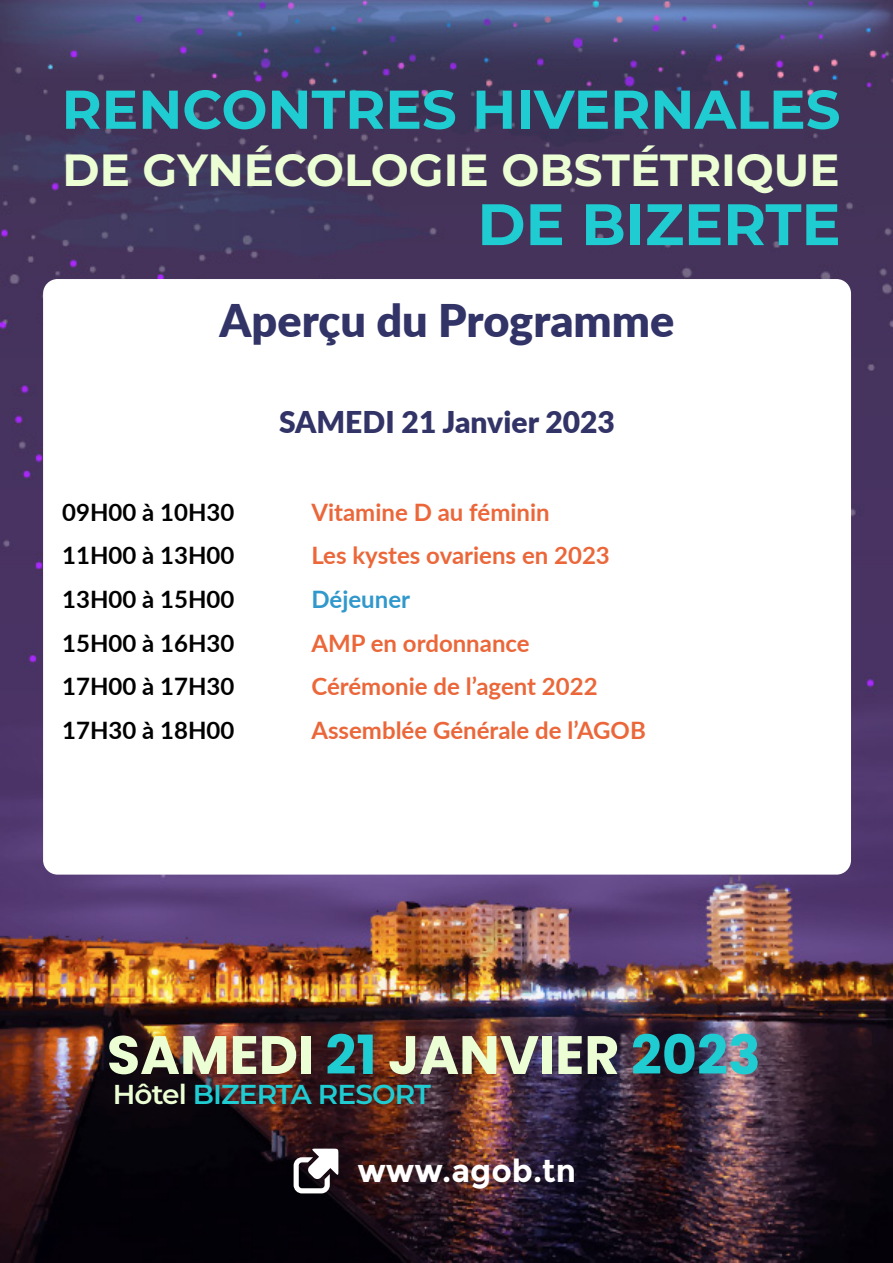
<style>
.page{position:relative;width:893px;height:1263px;background:#fff}
.page>*{position:absolute;margin:0;border:0;box-sizing:border-box;transform-origin:0 0}
.t1{font:700 58.35px "Montserrat";color:#1fccd2}
.t2{font:700 54.45px "Montserrat";color:#1fccd2}
.t3{font:700 54px "Poppins";color:#ecffd4}
.t4{font:700 45px "Montserrat";color:#ecffd4}
.t5{font:900 45px "Lato";color:#323366}
.t6{font:700 31.65px "Montserrat";color:#fff}
.t7{font:900 30px "Lato";color:#323366}
.t8{font:600 27.3px "Montserrat";letter-spacing:-.03em;color:#1fccd2}
.t9{font:700 24px "Lato";color:#eb673a}
.t10{font:700 24px "Lato";color:#010000}
.t11{font:700 24px "Lato";color:#3198cc}
.s1{color:#1fccd2}
.s2{color:#ecffd4}
</style>
<div class="page">
<img style="left:0;top:0;width:893px;height:1263px">
<div style="left:43px;top:279px;width:808px;height:596px;background:#fff;border-radius:14px"></div>
<svg style="left:294px;top:1148px;width:44px;height:45px"></svg>
<h2 class="t2" style="left:62px;top:70px;width:780px">RENCONTRES HIVERNALES</h2>
<h3 class="t4" style="left:62px;top:137px;width:779px">DE GYNÉCOLOGIE OBSTÉTRIQUE</h3>
<h1 class="t1" style="left:477px;top:182px;width:365px">DE BIZERTE</h1>
<h3 class="t5" style="left:220px;top:287px;width:456px">Aperçu du Programme</h3>
<p class="t7" style="left:279px;top:400px;width:337px">SAMEDI 21 Janvier 2023</p>
<p class="t10" style="left:62px;top:494px;width:174px">09H00 à 10H30</p>
<p class="t9" style="left:311px;top:494px;width:240px">Vitamine D au féminin</p>
<p class="t10" style="left:62px;top:538px;width:174px">11H00 à 13H00</p>
<p class="t9" style="left:311px;top:538px;width:300px">Les kystes ovariens en 2023</p>
<p class="t10" style="left:62px;top:582px;width:174px">13H00 à 15H00</p>
<p class="t11" style="left:311px;top:582px;width:100px">Déjeuner</p>
<p class="t10" style="left:62px;top:625px;width:174px">15H00 à 16H30</p>
<p class="t9" style="left:311px;top:625px;width:220px">AMP en ordonnance</p>
<p class="t10" style="left:62px;top:669px;width:174px">17H00 à 17H30</p>
<p class="t9" style="left:311px;top:669px;width:288px">Cérémonie de l’agent 2022</p>
<p class="t10" style="left:62px;top:713px;width:174px">17H30 à 18H00</p>
<p class="t9" style="left:311px;top:713px;width:336px">Assemblée Générale de l’AGOB</p>
<h3 class="t3" style="left:107px;top:1024px;width:655px">SAMEDI <span class="s1">21</span> JANVIER <span class="s1">2023</span></h3>
<p class="t8" style="left:113px;top:1075px;width:320px"><span class="s2">Hôtel</span> BIZERTA RESORT</p>
<h3 class="t6" style="left:357px;top:1152px;width:220px">www.agob.tn</h3>
</div>
